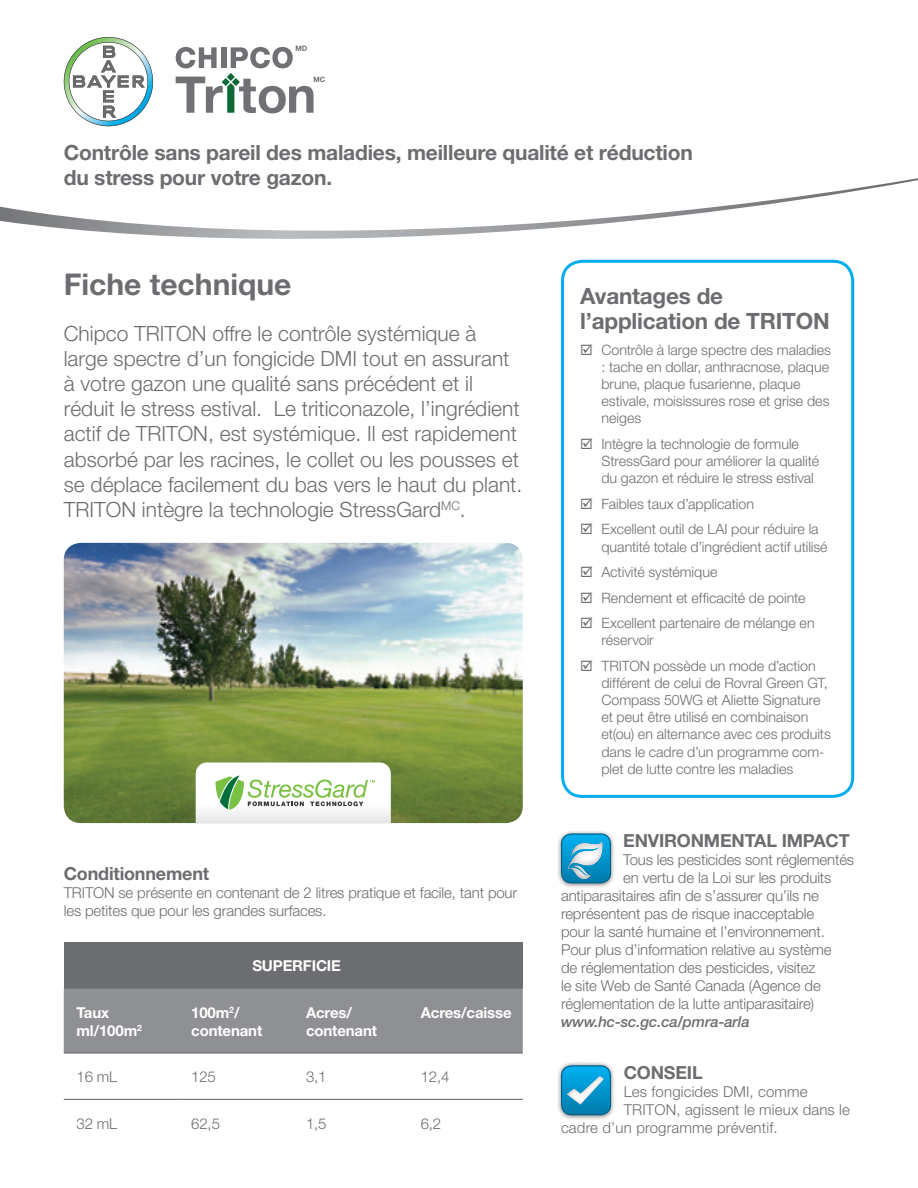
<style>
.page{position:relative;width:918px;height:1188px;background:#fff}
.page>*{position:absolute;margin:0;border:0;box-sizing:border-box;transform-origin:0 0}
.t1{font:700 30px "Helvetica Neue";color:#6c6d70}
.H_List{font:700 22.5px/25.5px "Helvetica Neue";letter-spacing:-.01em;color:#6c6d70}
.t2{font:300 21px/25.2px "Helvetica Neue";color:#6c6d70}
.t3{font:700 21px "Helvetica Neue";letter-spacing:-.01em;color:#6c6d70}
.t4{font:700 18px "Helvetica Neue";letter-spacing:-.01em;color:#6c6d70}
.t5{font:300 15px/18px "Helvetica Neue";letter-spacing:-.01em;color:#6c6d70}
.t6{font:300 15px "Helvetica Neue";letter-spacing:.01em;color:#6c6d70}
.t7{font:700 15px/18px "Helvetica Neue";letter-spacing:-.01em;color:#fff}
.t8{font:italic 500 15px "Helvetica Neue";letter-spacing:-.01em;color:#6c6d70}
.t9{font:300 14.25px/17.1px "Helvetica Neue";color:#6c6d70}
</style>
<div class="page">
<div style="left:561px;top:260px;width:293px;height:538px;border:3px solid #00aeef;border-radius:20px"></div>
<svg style="left:64px;top:37px;width:89px;height:89px"></svg>
<svg style="left:0;top:178px;width:918px;height:61px"></svg>
<img style="left:64px;top:543px;width:459px;height:280px">
<div style="left:64px;top:942px;width:459px;height:47px;background:#6c6d70"></div>
<div style="left:64px;top:989px;width:459px;height:63px;background:#8e9093"></div>
<hr style="left:64px;top:1052px;width:115px;height:2px;background:#6c6d70">
<hr style="left:179px;top:1052px;width:114px;height:2px;background:#6c6d70">
<hr style="left:293px;top:1052px;width:115px;height:2px;background:#6c6d70">
<hr style="left:408px;top:1052px;width:115px;height:2px;background:#6c6d70">
<hr style="left:64px;top:1099px;width:115px;height:1px;background:#6c6d70">
<hr style="left:179px;top:1099px;width:114px;height:1px;background:#6c6d70">
<hr style="left:293px;top:1099px;width:115px;height:1px;background:#6c6d70">
<hr style="left:408px;top:1099px;width:115px;height:1px;background:#6c6d70">
<div style="left:556px;top:829px;width:60px;height:59px;background:#f9f9f9"></div>
<svg style="left:558px;top:832px;width:56px;height:55px"></svg>
<div style="left:556px;top:1061px;width:60px;height:59px;background:#231f20;opacity:.58"></div>
<div style="left:561px;top:1065px;width:50px;height:50px;border:1px solid #006086;border-radius:10px"></div>
<svg style="left:562px;top:1066px;width:48px;height:49px"></svg>
<div style="left:566px;top:1074px;width:41px;height:31px;background:#231f20;opacity:.38"></div>
<svg style="left:196px;top:762px;width:195px;height:61px"></svg>
<svg style="left:176px;top:46px;width:149px;height:67px"></svg>
<p class="t3" style="left:64px;top:140px;width:631px">Contrôle sans pareil des maladies, meilleure qualité et réduction</p>
<p class="t3" style="left:64px;top:165px;width:270px">du stress pour votre gazon.</p>
<p class="t1" style="left:64px;top:266px;width:229px">Fiche technique</p>
<p class="t2" style="left:64px;top:320px;width:460px">Chipco TRITON offre le contrôle systémique à large spectre d’un fongicide DMI tout en assurant à votre gazon une qualité sans précédent et il réduit le stress estival. Le triticonazole, l’ingrédient actif de TRITON, est systémique. Il est rapidement absorbé par les racines, le collet ou les pousses et se déplace facilement du bas vers le haut du plant.<br>TRITON intègre la technologie StressGard<sup>MC</sup>.</p>
<h2 class="t4" style="left:64px;top:862px;width:147px">Conditionnement</h2>
<p class="t5" style="left:64px;top:883px;width:455px">TRITON se présente en contenant de 2 litres pratique et facile, tant pour les petites que pour les grandes surfaces.</p>
<h2 class="t7" style="left:252px;top:957px;width:90px">SUPERFICIE</h2>
<h2 class="t7" style="left:77px;top:1003px;width:67px">Taux ml/100m<sup>2</sup></h2>
<h2 class="t7" style="left:191px;top:1003px;width:73px">100m<sup>2</sup>/ contenant</h2>
<h2 class="t7" style="left:306px;top:1003px;width:73px">Acres/ contenant</h2>
<h2 class="t7" style="left:421px;top:1003px;width:92px">Acres/caisse</h2>
<p class="t5" style="left:77px;top:1067px;width:42px">16 mL</p>
<p class="t5" style="left:191px;top:1067px;width:26px">125</p>
<p class="t5" style="left:306px;top:1067px;width:22px">3,1</p>
<p class="t5" style="left:421px;top:1067px;width:30px">12,4</p>
<p class="t5" style="left:77px;top:1114px;width:42px">32 mL</p>
<p class="t5" style="left:191px;top:1114px;width:30px">62,5</p>
<p class="t5" style="left:306px;top:1114px;width:22px">1,5</p>
<p class="t5" style="left:421px;top:1114px;width:22px">6,2</p>
<p class="H_List" style="left:580px;top:283px;width:251px">Avantages de l’application de TRITON</p>
<p class="t9" style="left:601px;top:341px;width:231px">Contrôle à large spectre des maladies : tache en dollar, anthracnose, plaque brune, plaque fusarienne, plaque estivale, moisissures rose et grise des neiges</p>
<p class="t9" style="left:601px;top:435px;width:219px">Intègre la technologie de formule<br>StressGard pour améliorer la qualité du gazon et réduire le stress estival</p>
<p class="t9" style="left:601px;top:495px;width:154px">Faibles taux d’application</p>
<p class="t9" style="left:601px;top:521px;width:228px">Excellent outil de LAI pour réduire la quantité totale d’ingrédient actif utilisé</p>
<p class="t9" style="left:601px;top:563px;width:118px">Activité systémique</p>
<p class="t9" style="left:601px;top:589px;width:206px">Rendement et efficacité de pointe</p>
<p class="t9" style="left:601px;top:614px;width:215px">Excellent partenaire de mélange en réservoir</p>
<p class="t9" style="left:601px;top:657px;width:231px">TRITON possède un mode d’action différent de celui de Rovral Green GT, Compass 50WG et Aliette Signature et peut être utilisé en combinaison et(ou) en alternance avec ces produits dans le cadre d’un programme com&shy;plet de lutte contre les maladies</p>
<h2 class="t4" style="left:623px;top:830px;width:228px">ENVIRONMENTAL IMPACT</h2>
<p class="t5" style="left:623px;top:851px;width:233px">Tous les pesticides sont réglementés</p>
<p class="t5" style="left:623px;top:869px;width:210px">en vertu de la Loi sur les produits</p>
<p class="t5" style="left:561px;top:887px;width:259px">antiparasitaires afin de s’assurer qu’ils ne</p>
<p class="t5" style="left:561px;top:905px;width:255px">représentent pas de risque inacceptable</p>
<p class="t5" style="left:561px;top:923px;width:265px">pour la santé humaine et l’environnement.</p>
<p class="t5" style="left:561px;top:941px;width:272px">Pour plus d’information relative au système</p>
<p class="t5" style="left:561px;top:959px;width:256px">de réglementation des pesticides, visitez</p>
<p class="t5" style="left:561px;top:977px;width:261px">le site Web de Santé Canada (Agence de</p>
<p class="t5" style="left:561px;top:995px;width:255px">réglementation de la lutte antiparasitaire)</p>
<p class="t8" style="left:561px;top:1013px;width:190px">www.hc-sc.gc.ca/pmra-arla</p>
<h2 class="t4" style="left:624px;top:1062px;width:80px">CONSEIL</h2>
<p class="t6" style="left:624px;top:1083px;width:185px">Les fongicides DMI, comme</p>
<p class="t6" style="left:624px;top:1101px;width:228px">TRITON, agissent le mieux dans le</p>
<p class="t6" style="left:561px;top:1119px;width:218px">cadre d’un programme préventif.</p>
</div>
